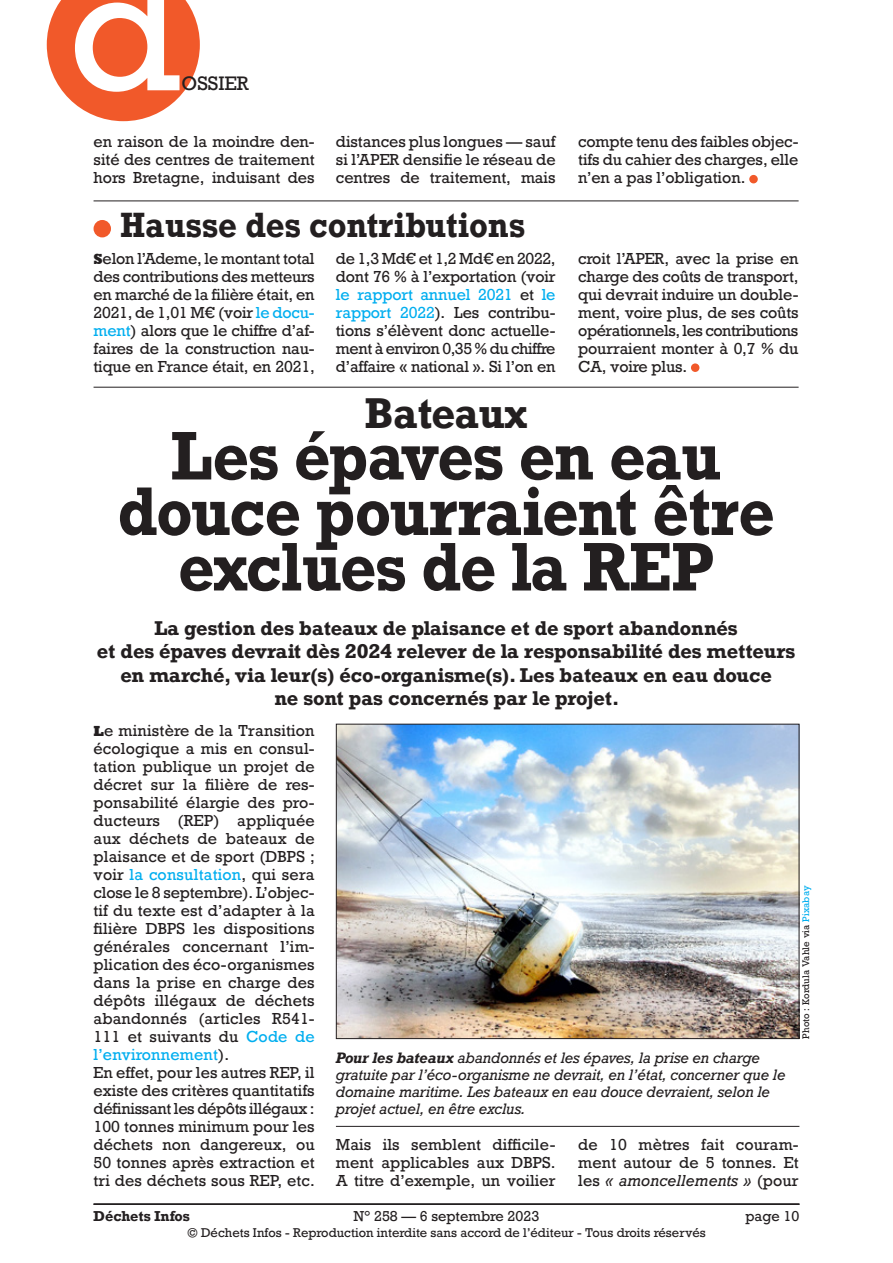
<style>
.page{position:relative;width:893px;height:1263px;background:#fff}
.page>*{position:absolute;margin:0;border:0;box-sizing:border-box;transform-origin:0 0}
.t1{font:166.5px "Rockwell";color:#fff}
.Titre_32{font:700 64.5px/55.5px "Rockwell";letter-spacing:-.015em;color:#231f20;text-align:center;scale:.92 1}
.Titre_32-2{font:700 40.5px "Rockwell";letter-spacing:-.01em;color:#231f20;scale:.96 1}
.Texte_courant{font:700 33px "Rockwell";letter-spacing:.005em;color:#231f20;scale:.93 1}
.Châpo_12_5pt{font:700 18.75px/23.2px "Rockwell";color:#231f20;text-align:center}
.t2{font:18.3px "Rockwell";color:#231f20}
.Texte_courant-2{font:15px/18px "Rockwell";letter-spacing:-.005em;color:#231f20;text-align:justify}
.Légende_photo{font:italic 14.25px/17.2px "Rockwell";letter-spacing:-.01em;color:#231f20}
.t3{font:13.5px "Rockwell";color:#231f20}
.t4{font:700 13.5px "Rockwell";color:#231f20}
.t5{font:12px "Rockwell";color:#231f20}
.Crédit_photo{font:9px "Rockwell";letter-spacing:.015em;color:#231f20}
.s1{font-weight:800}
.s2{color:#00aeef}
.s3{font-weight:700}
.s4{font-style:italic}
</style>
<div class="page">
<hr style="left:94px;top:1203px;width:705px;height:2px;background:#231f20">
<div style="left:749px;top:175px;width:9px;height:8px;background:#f1592a;border-radius:50%"></div>
<hr style="left:94px;top:201px;width:705px;height:1px;background:#231f20">
<div style="left:94px;top:220px;width:17px;height:17px;background:#f1592a;border-radius:50%"></div>
<div style="left:691px;top:363px;width:8px;height:9px;background:#f1592a;border-radius:50%"></div>
<hr style="left:94px;top:387px;width:705px;height:1px;background:#231f20">
<img style="left:338px;top:726px;width:459px;height:311px">
<div style="left:336px;top:724px;width:463px;height:315px;border:1px solid #231f20"></div>
<hr style="left:336px;top:1126px;width:463px;height:1px;background:#231f20">
<svg style="left:47px;top:0;width:153px;height:121px;background:#f3734b"></svg>
<h1 class="t1" style="left:69px;top:-73px;width:114px">d</h1>
<p class="t2" style="left:182px;top:72px;width:69px">OSSIER</p>
<p class="Texte_courant-2" style="left:94px;top:133px;width:223px">en raison de la moindre den&shy;sité des centres de traitement hors Bretagne, induisant des</p>
<p class="Texte_courant-2" style="left:336px;top:133px;width:221px">distances plus longues — sauf si l’APER densifie le réseau de centres de traitement, mais</p>
<p class="Texte_courant-2" style="left:578px;top:133px;width:222px">compte tenu des faibles objec&shy;tifs du cahier des charges, elle n’en a pas l’obligation.</p>
<p class="Texte_courant" style="left:120px;top:204px;width:437px">Hausse des contributions</p>
<p class="Texte_courant-2" style="left:94px;top:250px;width:223px"><span class="s1">S</span>elon l’Ademe, le montant total des contributions des metteurs en marché de la filière était, en 2021, de 1,01 M€ (voir <span class="s2">le docu&shy;ment</span>) alors que le chiffre d’af&shy;faires de la construction nau&shy;tique en France était, en 2021,</p>
<p class="Texte_courant-2" style="left:336px;top:250px;width:221px">de 1,3 Md€ et 1,2 Md€ en 2022, dont 76 % à l’exportation (voir <span class="s2">le rapport annuel 2021</span> et <span class="s2">le rapport 2022</span>). Les contribu&shy;tions s’élèvent donc actuelle&shy;ment à environ 0,35 % du chiffre d’affaire « national ». Si l’on en</p>
<p class="Texte_courant-2" style="left:578px;top:250px;width:222px">croit l’APER, avec la prise en charge des coûts de transport, qui devrait induire un double&shy;ment, voire plus, de ses coûts opérationnels, les contributions pourraient monter à 0,7 % du CA, voire plus.</p>
<p class="Titre_32-2" style="left:365px;top:387px;width:171px">Bateaux</p>
<p class="Titre_32" style="left:118px;top:427px;width:715px">Les épaves en eau douce pourraient être exclues de la REP</p>
<p class="Châpo_12_5pt" style="left:97px;top:616px;width:700px">La gestion des bateaux de plaisance et de sport abandonnés<br>et des épaves devrait dès 2024 relever de la responsabilité des metteurs en marché, via leur(s) éco-organisme(s). Les bateaux en eau douce<br>ne sont pas concernés par le projet.</p>
<p class="Texte_courant-2" style="left:94px;top:721px;width:223px"><span class="s1">L</span>e ministère de la Transition écologique a mis en consul&shy;tation publique un projet de décret sur la filière de res&shy;ponsabilité élargie des pro&shy;ducteurs (REP) appliquée aux déchets de bateaux de plaisance et de sport (DBPS ; voir <span class="s2">la consultation</span>, qui sera close le 8 septembre). L’objec&shy;tif du texte est d’adapter à la filière DBPS les dispositions générales concernant l’im&shy;plication des éco-organismes dans la prise en charge des dépôts illégaux de déchets abandonnés (articles R541- 111 et suivants du <span class="s2">Code de l’environnement</span>).</p>
<p class="Texte_courant-2" style="left:94px;top:1063px;width:223px">En effet, pour les autres REP, il existe des critères quantitatifs définissant les dépôts illégaux :<br>100 tonnes minimum pour les déchets non dangereux, ou 50 tonnes après extraction et tri des déchets sous REP, etc.</p>
<p class="Crédit_photo" style="left:800px;top:1039px;width:155px;rotate:-90deg">Photo : Kordula Vahle via <span class="s2">Pixabay</span></p>
<p class="Légende_photo" style="left:336px;top:1049px;width:451px"><span class="s3">Pour les bateaux</span> abandonnés et les épaves, la prise en charge gratuite par l’éco-organisme ne devrait, en l’état, concerner que le domaine maritime. Les bateaux en eau douce devraient, selon le projet actuel, en être exclus.</p>
<p class="Texte_courant-2" style="left:336px;top:1135px;width:221px">Mais ils semblent difficile&shy;ment applicables aux DBPS.<br>A titre d’exemple, un voilier</p>
<p class="Texte_courant-2" style="left:578px;top:1135px;width:222px">de 10 mètres fait couram&shy;ment autour de 5 tonnes. Et les <span class="s4">« amoncellements »</span> (pour</p>
<p class="t4" style="left:94px;top:1207px;width:98px">Déchets Infos</p>
<p class="t3" style="left:354px;top:1207px;width:187px">N° 258 — 6 septembre 2023</p>
<p class="t3" style="left:745px;top:1207px;width:55px">page 10</p>
<p class="t5" style="left:187px;top:1225px;width:520px">© Déchets Infos - Reproduction interdite sans accord de l’éditeur - Tous droits réservés</p>
</div>
